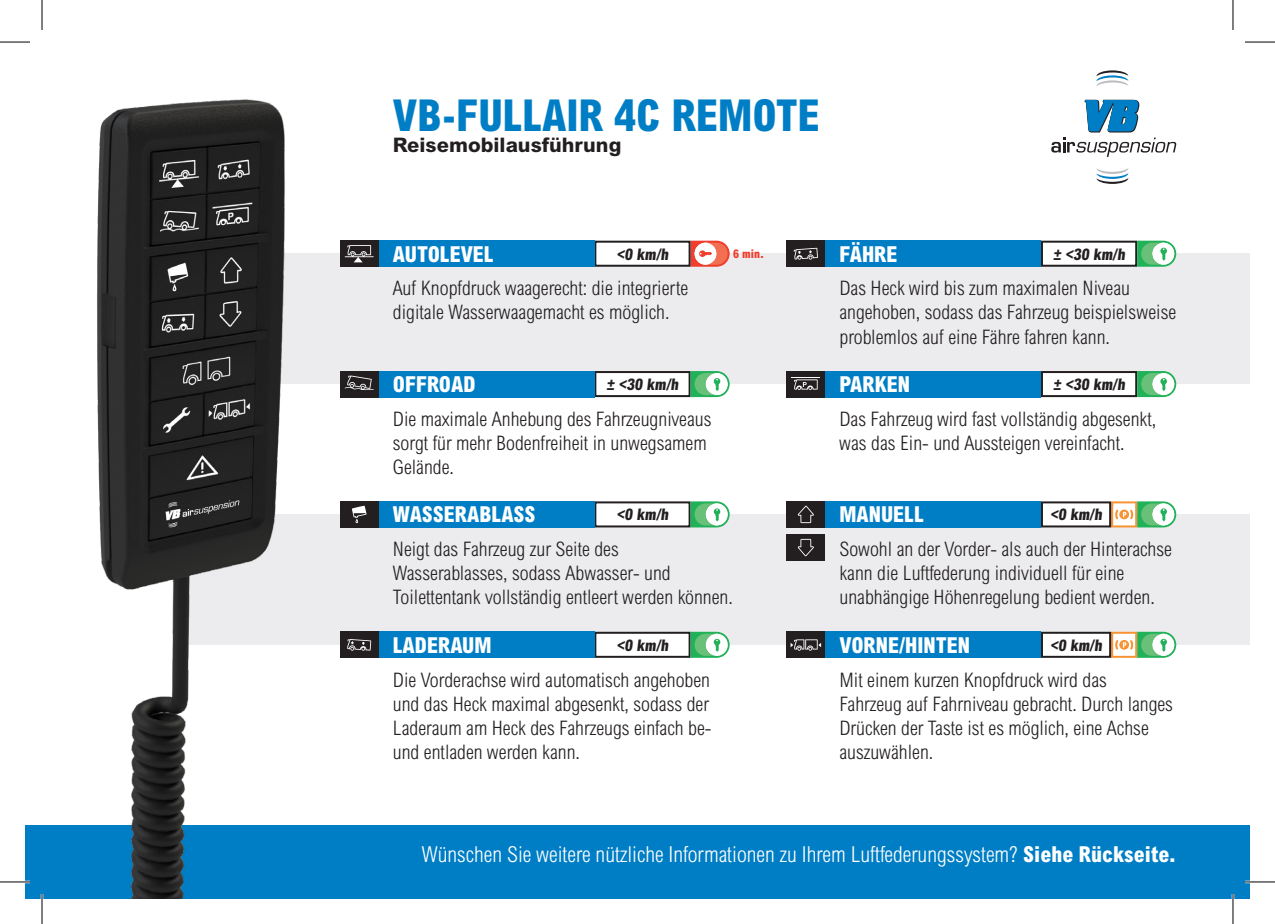
<style>
.page{position:relative;width:1275px;height:924px;background:#fff}
.page>*{position:absolute;margin:0;border:0;box-sizing:border-box;transform-origin:0 0}
.t1{font:800 condensed 44px "Arial MT Std";color:#007ec5}
.Platte_tekst{font:300 condensed 22px "Arial MT Std";color:#fff}
.t2{font:800 condensed 22px "Arial MT Std";color:#fff}
.Platte_tekst-2{font:300 condensed 20px/24px "Arial MT Std";color:#231f20}
.t3{font:800 20px "Arial MT Std";color:#231f20}
.t4{font:800 condensed 16px "Arial MT Std";color:#231f20}
.t5{font:800 condensed 12px "Arial MT Std";color:#ef3e2e}
.s1{font-weight:800}
</style>
<div class="page">
<div style="left:182px;top:253px;width:1068px;height:131px;background:#ececee"></div>
<div style="left:182px;top:514px;width:1068px;height:130px;background:#ececee"></div>
<div style="left:25px;top:824px;width:1225px;height:74px;background:#007ec5"></div>
<img style="left:25px;top:99px;width:315px;height:799px">
<div style="left:340px;top:501px;width:39px;height:26px;background:#231f20"></div>
<svg style="left:352px;top:505px;width:14px;height:18px"></svg>
<div style="left:786px;top:534px;width:39px;height:26px;background:#231f20"></div>
<svg style="left:797px;top:538px;width:17px;height:18px"></svg>
<div style="left:786px;top:501px;width:39px;height:26px;background:#231f20"></div>
<svg style="left:797px;top:505px;width:17px;height:18px"></svg>
<div style="left:340px;top:371px;width:39px;height:26px;background:#231f20"></div>
<svg style="left:345px;top:375px;width:28px;height:15px"></svg>
<div style="left:786px;top:371px;width:39px;height:26px;background:#231f20"></div>
<svg style="left:791px;top:377px;width:29px;height:13px"></svg>
<div style="left:340px;top:631px;width:39px;height:26px;background:#231f20"></div>
<svg style="left:347px;top:639px;width:24px;height:11px"></svg>
<div style="left:786px;top:631px;width:39px;height:26px;background:#231f20"></div>
<svg style="left:790px;top:639px;width:31px;height:11px"></svg>
<div style="left:340px;top:240px;width:39px;height:26px;background:#231f20"></div>
<svg style="left:345px;top:245px;width:28px;height:17px"></svg>
<div style="left:786px;top:240px;width:39px;height:26px;background:#231f20"></div>
<svg style="left:793px;top:248px;width:25px;height:11px"></svg>
<svg style="left:1096px;top:70px;width:32px;height:16px"></svg>
<svg style="left:1096px;top:168px;width:32px;height:16px"></svg>
<svg style="left:1051px;top:100px;width:125px;height:57px"></svg>
<svg style="left:690px;top:240px;width:39px;height:26px"></svg>
<div style="left:595px;top:241px;width:94px;height:24px;background:#fff"></div>
<div style="left:594px;top:240px;width:96px;height:26px;border:2px solid #231f20"></div>
<div style="left:595px;top:372px;width:94px;height:24px;background:#fff"></div>
<div style="left:594px;top:371px;width:96px;height:26px;border:2px solid #231f20"></div>
<div style="left:595px;top:632px;width:94px;height:24px;background:#fff"></div>
<div style="left:594px;top:631px;width:96px;height:26px;border:2px solid #231f20"></div>
<div style="left:1042px;top:502px;width:68px;height:24px;background:#fff"></div>
<div style="left:1041px;top:501px;width:70px;height:26px;border:2px solid #231f20"></div>
<div style="left:1042px;top:632px;width:68px;height:24px;background:#fff"></div>
<div style="left:1041px;top:631px;width:70px;height:26px;border:2px solid #231f20"></div>
<div style="left:1042px;top:372px;width:94px;height:24px;background:#fff"></div>
<div style="left:1041px;top:371px;width:96px;height:26px;border:2px solid #231f20"></div>
<div style="left:1042px;top:241px;width:94px;height:24px;background:#fff"></div>
<div style="left:1041px;top:240px;width:96px;height:26px;border:2px solid #231f20"></div>
<div style="left:595px;top:502px;width:94px;height:24px;background:#fff"></div>
<div style="left:594px;top:501px;width:96px;height:26px;border:2px solid #231f20"></div>
<svg style="left:690px;top:371px;width:39px;height:26px"></svg>
<svg style="left:690px;top:501px;width:39px;height:26px"></svg>
<svg style="left:690px;top:631px;width:39px;height:26px"></svg>
<svg style="left:1137px;top:240px;width:39px;height:26px"></svg>
<svg style="left:1137px;top:371px;width:39px;height:26px"></svg>
<svg style="left:1111px;top:501px;width:65px;height:26px"></svg>
<svg style="left:1111px;top:631px;width:65px;height:26px"></svg>
<div style="left:379px;top:240px;width:215px;height:26px;background:#007ec5"></div>
<div style="left:379px;top:371px;width:215px;height:26px;background:#007ec5"></div>
<div style="left:379px;top:501px;width:215px;height:26px;background:#007ec5"></div>
<div style="left:379px;top:631px;width:215px;height:26px;background:#007ec5"></div>
<div style="left:825px;top:631px;width:216px;height:26px;background:#007ec5"></div>
<div style="left:825px;top:501px;width:216px;height:26px;background:#007ec5"></div>
<div style="left:825px;top:371px;width:216px;height:26px;background:#007ec5"></div>
<div style="left:825px;top:240px;width:216px;height:26px;background:#007ec5"></div>
<hr style="left:0;top:880px;width:30px;height:2px;background:#fff">
<hr style="left:1245px;top:880px;width:30px;height:2px;background:#fff">
<hr style="left:41px;top:893px;width:2px;height:30px;background:#fff">
<hr style="left:1231px;top:893px;width:3px;height:30px;background:#fff">
<hr style="left:0;top:42px;width:30px;height:1px;background:#000">
<hr style="left:1245px;top:42px;width:30px;height:1px;background:#000">
<hr style="left:0;top:881px;width:30px;height:1px;background:#000">
<hr style="left:1245px;top:881px;width:30px;height:1px;background:#000">
<hr style="left:42px;top:0;width:1px;height:30px;background:#000">
<hr style="left:42px;top:893px;width:1px;height:30px;background:#000">
<hr style="left:1232px;top:0;width:1px;height:30px;background:#000">
<hr style="left:1232px;top:893px;width:1px;height:30px;background:#000">
<p class="t1" style="left:393px;top:89px;width:428px">VB-FULLAIR 4C REMOTE</p>
<p class="t3" style="left:393px;top:133px;width:230px">Reisemobilausführung</p>
<p class="t2" style="left:393px;top:240px;width:102px">AUTOLEVEL</p>
<p class="t4" style="left:616px;top:244px;width:56px">&lt;0 km/h</p>
<p class="t5" style="left:733px;top:246px;width:32px">6 min.</p>
<p class="t2" style="left:839px;top:240px;width:60px">FÄHRE</p>
<p class="t4" style="left:1053px;top:244px;width:76px">± &lt;30 km/h</p>
<p class="Platte_tekst-2" style="left:393px;top:276px;width:297px">Auf Knopfdruck waagerecht: die integrierte digitale Wasserwaagemacht es möglich.</p>
<p class="Platte_tekst-2" style="left:839px;top:276px;width:338px">Das Heck wird bis zum maximalen Niveau angehoben, sodass das Fahrzeug beispielsweise problemlos auf eine Fähre fahren kann.</p>
<p class="t2" style="left:393px;top:371px;width:84px">OFFROAD</p>
<p class="t4" style="left:606px;top:374px;width:76px">± &lt;30 km/h</p>
<p class="t2" style="left:839px;top:371px;width:72px">PARKEN</p>
<p class="t4" style="left:1053px;top:374px;width:76px">± &lt;30 km/h</p>
<p class="Platte_tekst-2" style="left:393px;top:406px;width:320px">Die maximale Anhebung des Fahrzeugniveaus sorgt für mehr Bodenfreiheit in unwegsamem<br>Gelände.</p>
<p class="Platte_tekst-2" style="left:839px;top:406px;width:318px">Das Fahrzeug wird fast vollständig abgesenkt, was das Ein- und Aussteigen vereinfacht.</p>
<p class="t2" style="left:393px;top:501px;width:144px">WASSERABLASS</p>
<p class="t4" style="left:616px;top:504px;width:56px">&lt;0 km/h</p>
<p class="t2" style="left:839px;top:501px;width:86px">MANUELL</p>
<p class="t4" style="left:1050px;top:504px;width:56px">&lt;0 km/h</p>
<p class="Platte_tekst-2" style="left:393px;top:537px;width:341px">Neigt das Fahrzeug zur Seite des<br>Wasserablasses, sodass Abwasser- und<br>Toilettentank vollständig entleert werden können.</p>
<p class="Platte_tekst-2" style="left:839px;top:537px;width:334px">Sowohl an der Vorder- als auch der Hinterachse kann die Luftfederung individuell für eine unabhängige Höhenregelung bedient werden.</p>
<p class="t2" style="left:393px;top:631px;width:100px">LADERAUM</p>
<p class="t2" style="left:839px;top:631px;width:132px">VORNE/HINTEN</p>
<p class="t4" style="left:616px;top:635px;width:56px">&lt;0 km/h</p>
<p class="t4" style="left:1050px;top:635px;width:56px">&lt;0 km/h</p>
<p class="Platte_tekst-2" style="left:393px;top:667px;width:320px">Die Vorderachse wird automatisch angehoben und das Heck maximal abgesenkt, sodass der Laderaum am Heck des Fahrzeugs einfach be&shy;und entladen werden kann.</p>
<p class="Platte_tekst-2" style="left:839px;top:667px;width:335px">Mit einem kurzen Knopfdruck wird das Fahrzeug auf Fahrniveau gebracht. Durch langes Drücken der Taste ist es möglich, eine Achse auszuwählen.</p>
<p class="Platte_tekst" style="left:422px;top:840px;width:756px">Wünschen Sie weitere nützliche Informationen zu Ihrem Luftfederungssystem? <span class="s1">Siehe Rückseite.</span></p>
</div>
